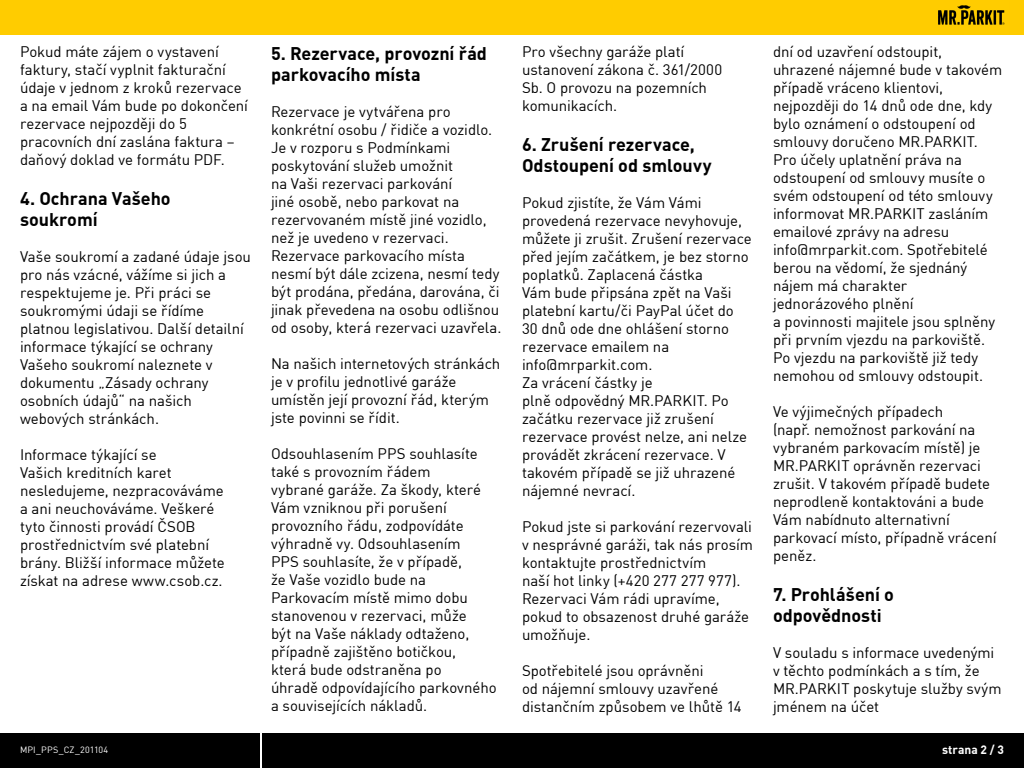
<style>
.page{position:relative;width:1024px;height:768px;background:#fff}
.page>*{position:absolute;margin:0;border:0;box-sizing:border-box;transform-origin:0 0}
.kapitola_-_nadpis{font:700 18px/21.6px "DINCE";letter-spacing:-.005em;color:#000}
.kapitola_-_nadpis-2{font:15px/18px "DINCE";letter-spacing:-.005em;color:#000}
.t1{font:700 12px "DINCE";color:#fff}
.t2{font:9px "DINCE";letter-spacing:.015em;color:#fff}
</style>
<div class="page">
<div style="left:0;top:0;width:1024px;height:35px;background:#fc0"></div>
<img style="left:938px;top:5px;width:67px;height:20px">
<div style="left:262px;top:733px;width:762px;height:35px;background:#000"></div>
<div style="left:0;top:733px;width:260px;height:35px;background:#000"></div>
<p class="kapitola_-_nadpis-2" style="left:20px;top:42px;width:230px">Pokud máte zájem o vystavení faktury, stačí vyplnit fakturační údaje v jednom z kroků rezervace a na email Vám bude po dokončení rezervace nejpozději do 5 pracovních dní zaslána faktura – daňový doklad ve formátu PDF.</p>
<p class="kapitola_-_nadpis" style="left:20px;top:187px;width:152px">4. Ochrana Vašeho soukromí</p>
<p class="kapitola_-_nadpis-2" style="left:20px;top:248px;width:232px">Vaše soukromí a zadané údaje jsou pro nás vzácné, vážíme si jich a respektujeme je. Při práci se</p>
<p class="kapitola_-_nadpis-2" style="left:20px;top:302px;width:225px">soukromými údaji se řídíme platnou legislativou. Další detailní informace týkající se ochrany<br>Vašeho soukromí naleznete v dokumentu „Zásady ochrany osobních údajů“ na našich webových stránkách.</p>
<p class="kapitola_-_nadpis-2" style="left:20px;top:446px;width:206px">Informace týkající se<br>Vašich kreditních karet nesledujeme, nezpracováváme a ani neuchováváme. Veškeré tyto činnosti provádí ČSOB prostřednictvím své platební brány. Bližší informace můžete</p>
<p class="kapitola_-_nadpis-2" style="left:20px;top:572px;width:204px">získat na adrese www.csob.cz.</p>
<p class="kapitola_-_nadpis" style="left:271px;top:41px;width:218px">5. Rezervace, provozní řád</p>
<p class="kapitola_-_nadpis" style="left:271px;top:63px;width:151px">parkovacího místa</p>
<p class="kapitola_-_nadpis-2" style="left:271px;top:103px;width:223px">Rezervace je vytvářena pro konkrétní osobu / řidiče a vozidlo.<br>Je v rozporu s Podmínkami</p>
<p class="kapitola_-_nadpis-2" style="left:271px;top:157px;width:217px">poskytování služeb umožnit<br>na Vaši rezervaci parkování<br>jiné osobě, nebo parkovat na rezervovaném místě jiné vozidlo, než je uvedeno v rezervaci.</p>
<p class="kapitola_-_nadpis-2" style="left:271px;top:247px;width:230px">Rezervace parkovacího místa nesmí být dále zcizena, nesmí tedy být prodána, předána, darována, či</p>
<p class="kapitola_-_nadpis-2" style="left:271px;top:301px;width:232px">jinak převedena na osobu odlišnou od osoby, která rezervaci uzavřela.</p>
<p class="kapitola_-_nadpis-2" style="left:271px;top:355px;width:231px">Na našich internetových stránkách je v profilu jednotlivé garáže umístěn její provozní řád, kterým</p>
<p class="kapitola_-_nadpis-2" style="left:271px;top:409px;width:130px">jste povinni se řídit.</p>
<p class="kapitola_-_nadpis-2" style="left:271px;top:445px;width:212px">Odsouhlasením PPS souhlasíte také s provozním řádem vybrané garáže. Za škody, které<br>Vám vzniknou při porušení provozního řádu, zodpovídáte výhradně vy. Odsouhlasením<br>PPS souhlasíte, že v případě,<br>že Vaše vozidlo bude na<br>Parkovacím místě mimo dobu stanovenou v rezervaci, může být na Vaše náklady odtaženo, případně zajištěno botičkou,</p>
<p class="kapitola_-_nadpis-2" style="left:271px;top:661px;width:227px">která bude odstraněna po<br>úhradě odpovídajícího parkovného a souvisejících nákladů.</p>
<p class="kapitola_-_nadpis-2" style="left:522px;top:42px;width:202px">Pro všechny garáže platí ustanovení zákona č. 361/2000<br>Sb. O provozu na pozemních komunikacích.</p>
<p class="kapitola_-_nadpis" style="left:522px;top:133px;width:191px">6. Zrušení rezervace,<br>Odstoupení od smlouvy</p>
<p class="kapitola_-_nadpis-2" style="left:522px;top:194px;width:231px">Pokud zjistíte, že Vám Vámi provedená rezervace nevyhovuje, můžete ji zrušit. Zrušení rezervace před jejím začátkem, je bez storno poplatků. Zaplacená částka<br>Vám bude připsána zpět na Vaši platební kartu/či PayPal účet do<br>30 dnů ode dne ohlášení storno rezervace emailem na info@mrparkit.com.<br>Za vrácení částky je<br>plně odpovědný MR.PARKIT. Po začátku rezervace již zrušení rezervace provést nelze, ani nelze provádět zkrácení rezervace. V takovém případě se již uhrazené nájemné nevrací.</p>
<p class="kapitola_-_nadpis-2" style="left:522px;top:518px;width:232px;text-align:justify">Pokud jste si parkování rezervovali v nesprávné garáži, tak nás prosím kontaktujte prostřednictvím</p>
<p class="kapitola_-_nadpis-2" style="left:522px;top:572px;width:229px">naší hot linky (+420 277 277 977).<br>Rezervaci Vám rádi upravíme, pokud to obsazenost druhé garáže</p>
<p class="kapitola_-_nadpis-2" style="left:522px;top:626px;width:70px">umožňuje.</p>
<p class="kapitola_-_nadpis-2" style="left:522px;top:662px;width:221px">Spotřebitelé jsou oprávněni<br>od nájemní smlouvy uzavřené distančním způsobem ve lhůtě 14</p>
<p class="kapitola_-_nadpis-2" style="left:773px;top:42px;width:231px">dní od uzavření odstoupit, uhrazené nájemné bude v takovém případě vráceno klientovi, nejpozději do 14 dnů ode dne, kdy bylo oznámení o odstoupení od smlouvy doručeno MR.PARKIT.<br>Pro účely uplatnění práva na odstoupení od smlouvy musíte o svém odstoupení od této smlouvy informovat MR.PARKIT zasláním emailové zprávy na adresu info@mrparkit.com. Spotřebitelé berou na vědomí, že sjednáný nájem má charakter jednorázového plnění</p>
<p class="kapitola_-_nadpis-2" style="left:773px;top:312px;width:224px">a povinnosti majitele jsou splněny při prvním vjezdu na parkoviště.<br>Po vjezdu na parkoviště již tedy nemohou od smlouvy odstoupit.</p>
<p class="kapitola_-_nadpis-2" style="left:773px;top:402px;width:219px">Ve výjimečných případech<br>(např. nemožnost parkování na vybraném parkovacím místě) je<br>MR.PARKIT oprávněn rezervaci zrušit. V takovém případě budete neprodleně kontaktováni a bude</p>
<p class="kapitola_-_nadpis-2" style="left:773px;top:510px;width:225px">Vám nabídnuto alternativní parkovací místo, případně vrácení peněz.</p>
<p class="kapitola_-_nadpis" style="left:773px;top:583px;width:122px">7. Prohlášení o odpovědnosti</p>
<p class="kapitola_-_nadpis-2" style="left:773px;top:644px;width:230px">V souladu s informace uvedenými v těchto podmínkách a s tím, že<br>MR.PARKIT poskytuje služby svým</p>
<p class="kapitola_-_nadpis-2" style="left:773px;top:698px;width:108px">jménem na účet</p>
<p class="t2" style="left:20px;top:744px;width:90px">MPI_PPS_CZ_201104</p>
<p class="t1" style="left:942px;top:742px;width:63px">strana 2 / 3</p>
</div>
